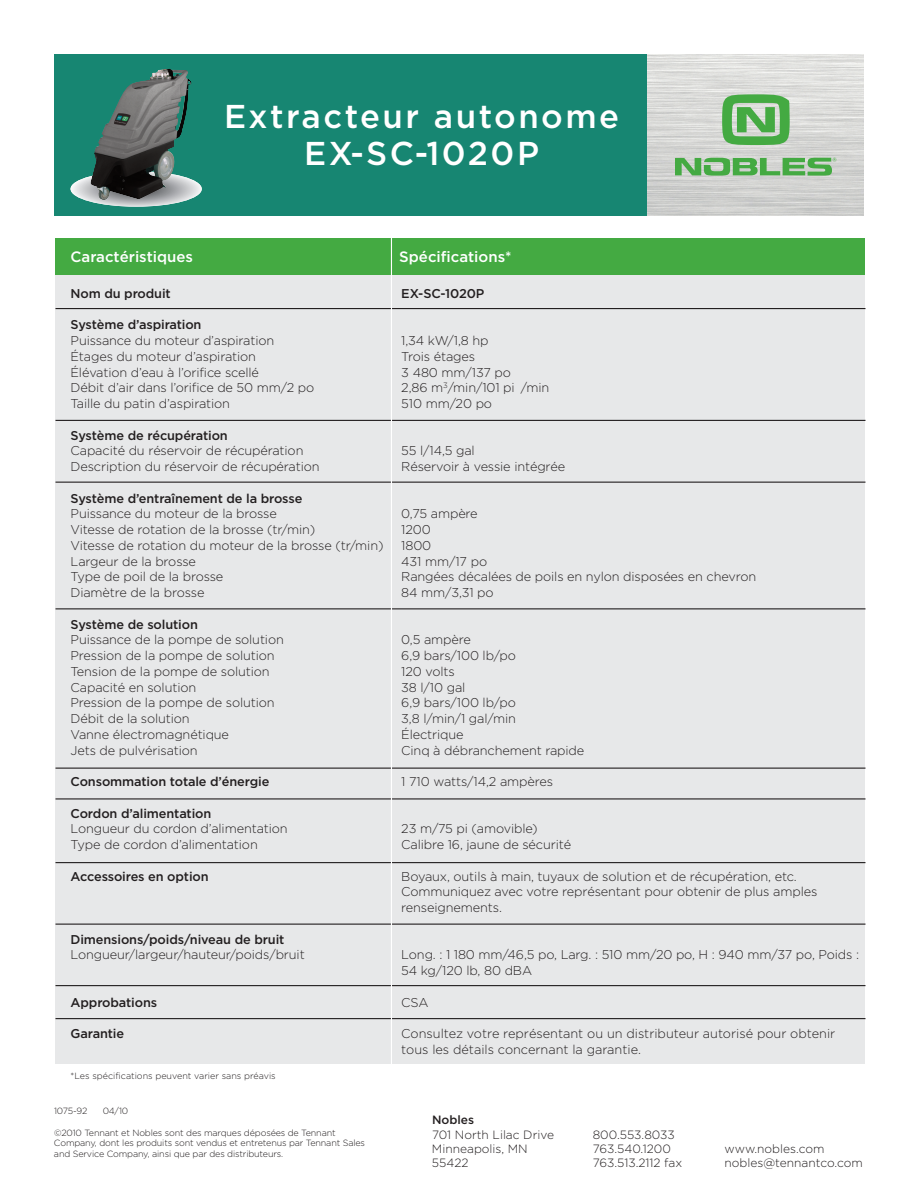
<style>
.page{position:relative;width:918px;height:1188px;background:#fff}
.page>*{position:absolute;margin:0;border:0;box-sizing:border-box;transform-origin:0 0}
.t1{font:500 33px/37.5px "Gotham";letter-spacing:.075em;color:#fff;text-align:center}
.t2{font:500 15px "Gotham";color:#fff}
.t3{font:300 12.75px/15.8px "Gotham";letter-spacing:-.01em;color:#231f20}
.t4{font:500 12.75px "Gotham";letter-spacing:-.01em;color:#231f20}
.t5{font:300 12px/14.4px "Gotham";color:#231f20}
.t6{font:500 12px "Gotham";color:#231f20}
.t7{font:300 9px/10.8px "Gotham";letter-spacing:-.015em;color:#231f20}
</style>
<div class="page">
<div style="left:54px;top:54px;width:593px;height:162px;background:#178672"></div>
<svg style="left:675px;top:158px;width:161px;height:18px;background:#7cba7a"></svg>
<svg style="left:722px;top:94px;width:68px;height:51px;background:#74b972"></svg>
<div style="left:56px;top:274px;width:810px;height:790px;background:#e7e8e9"></div>
<hr style="left:56px;top:308px;width:810px;height:1px;background:#231f20">
<hr style="left:56px;top:420px;width:810px;height:1px;background:#231f20">
<hr style="left:56px;top:608px;width:810px;height:1px;background:#231f20">
<hr style="left:56px;top:768px;width:810px;height:1px;background:#231f20">
<hr style="left:56px;top:1018px;width:810px;height:1px;background:#231f20">
<hr style="left:56px;top:924px;width:810px;height:1px;background:#231f20">
<hr style="left:56px;top:985px;width:810px;height:1px;background:#231f20">
<hr style="left:56px;top:862px;width:810px;height:1px;background:#231f20">
<hr style="left:56px;top:798px;width:810px;height:2px;background:#231f20">
<hr style="left:56px;top:482px;width:810px;height:1px;background:#231f20">
<div style="left:56px;top:238px;width:810px;height:37px;background:#44aa42"></div>
<hr style="left:391px;top:230px;width:1px;height:852px;background:#fff">
<svg style="left:71px;top:171px;width:131px;height:36px"></svg>
<img style="left:90px;top:69px;width:102px;height:131px">
<h1 class="t1" style="left:224px;top:98px;width:397px">Extracteur autonome<br>EX-SC-1020P</h1>
<p class="t2" style="left:71px;top:248px;width:124px">Caractéristiques</p>
<p class="t2" style="left:399px;top:248px;width:114px">Spécifications*</p>
<p class="t4" style="left:71px;top:286px;width:102px">Nom du produit</p>
<p class="t4" style="left:401px;top:286px;width:85px">EX-SC-1020P</p>
<p class="t4" style="left:71px;top:317px;width:132px">Système d’aspiration</p>
<p class="t3" style="left:71px;top:333px;width:205px">Puissance du moteur d’aspiration</p>
<p class="t3" style="left:401px;top:333px;width:89px">1,34 kW/1,8 hp</p>
<p class="t3" style="left:71px;top:349px;width:187px">Étages du moteur d’aspiration</p>
<p class="t3" style="left:401px;top:349px;width:75px">Trois étages</p>
<p class="t3" style="left:71px;top:364px;width:190px">Élévation d’eau à l’orifice scellé</p>
<p class="t3" style="left:401px;top:364px;width:111px">3 480 mm/137 po</p>
<p class="t3" style="left:71px;top:380px;width:245px">Débit d’air dans l’orifice de 50 mm/2 po</p>
<p class="t3" style="left:401px;top:380px;width:149px">2,86 m<sup>3</sup>/min/101 pi /min</p>
<p class="t3" style="left:71px;top:396px;width:161px">Taille du patin d’aspiration</p>
<p class="t3" style="left:401px;top:396px;width:92px">510 mm/20 po</p>
<p class="t4" style="left:71px;top:428px;width:159px">Système de récupération</p>
<p class="t3" style="left:71px;top:443px;width:234px">Capacité du réservoir de récupération</p>
<p class="t3" style="left:401px;top:443px;width:75px">55 l/14,5 gal</p>
<p class="t3" style="left:71px;top:459px;width:251px">Description du réservoir de récupération</p>
<p class="t3" style="left:401px;top:459px;width:166px">Réservoir à vessie intégrée</p>
<p class="t4" style="left:71px;top:491px;width:233px">Système d’entraînement de la brosse</p>
<p class="t3" style="left:71px;top:506px;width:208px">Puissance du moteur de la brosse</p>
<p class="t3" style="left:401px;top:506px;width:78px">0,75 ampère</p>
<p class="t3" style="left:71px;top:522px;width:246px">Vitesse de rotation de la brosse (tr/min)</p>
<p class="t3" style="left:401px;top:522px;width:31px">1200</p>
<p class="t3" style="left:71px;top:538px;width:314px">Vitesse de rotation du moteur de la brosse (tr/min)</p>
<p class="t3" style="left:401px;top:538px;width:32px">1800</p>
<p class="t3" style="left:71px;top:553px;width:127px">Largeur de la brosse</p>
<p class="t3" style="left:401px;top:553px;width:87px">431 mm/17 po</p>
<p class="t3" style="left:71px;top:569px;width:154px">Type de poil de la brosse</p>
<p class="t3" style="left:401px;top:569px;width:356px">Rangées décalées de poils en nylon disposées en chevron</p>
<p class="t3" style="left:71px;top:585px;width:135px">Diamètre de la brosse</p>
<p class="t3" style="left:401px;top:585px;width:94px">84 mm/3,31 po</p>
<p class="t4" style="left:71px;top:617px;width:129px">Système de solution</p>
<p class="t3" style="left:71px;top:632px;width:215px">Puissance de la pompe de solution</p>
<p class="t3" style="left:401px;top:632px;width:71px">0,5 ampère</p>
<p class="t3" style="left:71px;top:648px;width:206px">Pression de la pompe de solution</p>
<p class="t3" style="left:401px;top:648px;width:116px">6,9 bars/100 lb/po</p>
<p class="t3" style="left:71px;top:664px;width:201px">Tension de la pompe de solution</p>
<p class="t3" style="left:401px;top:664px;width:55px">120 volts</p>
<p class="t3" style="left:71px;top:679px;width:127px">Capacité en solution</p>
<p class="t3" style="left:401px;top:679px;width:66px">38 l/10 gal</p>
<p class="t3" style="left:71px;top:695px;width:206px">Pression de la pompe de solution</p>
<p class="t3" style="left:401px;top:695px;width:116px">6,9 bars/100 lb/po</p>
<p class="t3" style="left:71px;top:711px;width:121px">Débit de la solution</p>
<p class="t3" style="left:401px;top:711px;width:116px">3,8 l/min/1 gal/min</p>
<p class="t3" style="left:71px;top:727px;width:160px">Vanne électromagnétique</p>
<p class="t3" style="left:401px;top:727px;width:64px">Électrique</p>
<p class="t3" style="left:71px;top:742px;width:129px">Jets de pulvérisation</p>
<p class="t3" style="left:401px;top:742px;width:185px">Cinq à débranchement rapide</p>
<p class="t4" style="left:71px;top:774px;width:200px">Consommation totale d’énergie</p>
<p class="t3" style="left:401px;top:774px;width:153px">1 710 watts/14,2 ampères</p>
<p class="t4" style="left:71px;top:806px;width:142px">Cordon d’alimentation</p>
<p class="t3" style="left:71px;top:821px;width:219px">Longueur du cordon d’alimentation</p>
<p class="t3" style="left:401px;top:821px;width:138px">23 m/75 pi (amovible)</p>
<p class="t3" style="left:71px;top:837px;width:189px">Type de cordon d’alimentation</p>
<p class="t3" style="left:401px;top:837px;width:171px">Calibre 16, jaune de sécurité</p>
<p class="t4" style="left:71px;top:869px;width:140px">Accessoires en option</p>
<p class="t3" style="left:401px;top:868px;width:418px">Boyaux, outils à main, tuyaux de solution et de récupération, etc.<br>Communiquez avec votre représentant pour obtenir de plus amples renseignements.</p>
<p class="t4" style="left:71px;top:932px;width:215px">Dimensions/poids/niveau de bruit</p>
<p class="t3" style="left:71px;top:947px;width:236px">Longueur/largeur/hauteur/poids/bruit</p>
<p class="t3" style="left:401px;top:947px;width:459px">Long. : 1 180 mm/46,5 po, Larg. : 510 mm/20 po, H : 940 mm/37 po, Poids :<br>54 kg/120 lb, 80 dBA</p>
<p class="t4" style="left:71px;top:995px;width:88px">Approbations</p>
<p class="t3" style="left:401px;top:994px;width:29px">CSA</p>
<p class="t4" style="left:71px;top:1026px;width:55px">Garantie</p>
<p class="t3" style="left:401px;top:1026px;width:436px">Consultez votre représentant ou un distributeur autorisé pour obtenir tous les détails concernant la garantie.</p>
<p class="t7" style="left:71px;top:1071px;width:207px">*Les spécifications peuvent varier sans préavis</p>
<p class="t7" style="left:54px;top:1106px;width:35px">1075-92</p>
<p class="t7" style="left:103px;top:1106px;width:27px">04/10</p>
<p class="t7" style="left:54px;top:1127px;width:313px">©2010 Tennant et Nobles sont des marques déposées de Tennant<br>Company, dont les produits sont vendus et entretenus par Tennant Sales and Service Company, ainsi que par des distributeurs.</p>
<p class="t6" style="left:432px;top:1113px;width:44px">Nobles</p>
<p class="t5" style="left:432px;top:1127px;width:124px">701 North Lilac Drive<br>Minneapolis, MN<br>55422</p>
<p class="t5" style="left:593px;top:1127px;width:91px">800.553.8033<br>763.540.1200<br>763.513.2112 fax</p>
<p class="t5" style="left:725px;top:1142px;width:140px">www.nobles.com nobles@tennantco.com</p>
</div>
